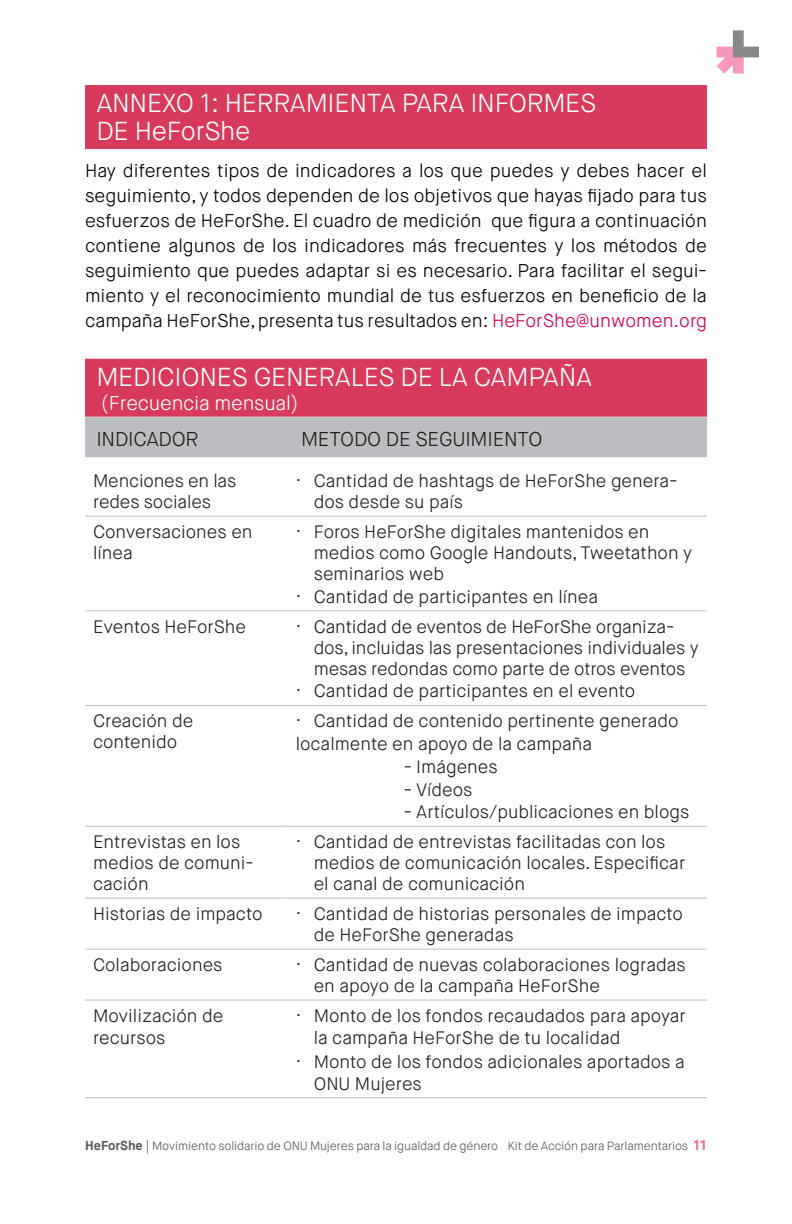
<style>
.page{position:relative;width:792px;height:1224px;background:#fff}
.page>*{position:absolute;margin:0;border:0;box-sizing:border-box;transform-origin:0 0}
.Heading_1{font:300 26px/28px "Maison Neue";letter-spacing:-.01em;color:#fff}
.Heading_1-2{font:300 20px "Maison Neue";letter-spacing:-.01em;color:#231f20}
.Heading_1-3{font:300 20px "Maison Neue";letter-spacing:-.01em;color:#fff}
.t1{font:300 18.4px/25px "Maison Neue";color:#000;text-align:justify}
.List_Paragraph{font:300 18px/21px "Maison Neue";color:#231f20}
.t2{font:300 12px "Maison Neue";letter-spacing:-.01em;color:#57585a}
.s1{color:#cd0048}
.s2{font-weight:700;font-size:13px}
.s3{font-size:13px}
.s4{font-weight:700;font-size:14px;color:#f6618f}
</style>
<div class="page">
<svg style="left:716px;top:46px;width:1px;height:12px"></svg>
<svg style="left:717px;top:30px;width:42px;height:44px"></svg>
<div style="left:85px;top:85px;width:622px;height:64px;background:#d73a5a"></div>
<div style="left:85px;top:359px;width:622px;height:58px;background:#d73a5a"></div>
<div style="left:85px;top:417px;width:622px;height:40px;background:#bcbdc0"></div>
<hr style="left:85px;top:516px;width:203px;height:1px;background:#bfbfbf">
<hr style="left:288px;top:516px;width:419px;height:1px;background:#bfbfbf">
<hr style="left:85px;top:610px;width:203px;height:1px;background:#bfbfbf">
<hr style="left:288px;top:610px;width:419px;height:1px;background:#bfbfbf">
<hr style="left:85px;top:705px;width:203px;height:1px;background:#bfbfbf">
<hr style="left:288px;top:705px;width:419px;height:1px;background:#bfbfbf">
<hr style="left:85px;top:826px;width:203px;height:1px;background:#bfbfbf">
<hr style="left:288px;top:826px;width:419px;height:1px;background:#bfbfbf">
<hr style="left:85px;top:898px;width:203px;height:1px;background:#bfbfbf">
<hr style="left:288px;top:898px;width:419px;height:1px;background:#bfbfbf">
<hr style="left:85px;top:949px;width:203px;height:1px;background:#bfbfbf">
<hr style="left:288px;top:949px;width:419px;height:1px;background:#bfbfbf">
<hr style="left:85px;top:1000px;width:203px;height:1px;background:#bfbfbf">
<hr style="left:288px;top:1000px;width:419px;height:1px;background:#bfbfbf">
<hr style="left:85px;top:1097px;width:203px;height:1px;background:#bfbfbf">
<hr style="left:288px;top:1097px;width:419px;height:1px;background:#bfbfbf">
<p class="Heading_1" style="left:96px;top:89px;width:502px">ANNEXO 1: HERRAMIENTA PARA INFORMES<br>DE HeForShe</p>
<p class="t1" style="left:85px;top:158px;width:623px">Hay diferentes tipos de indicadores a los que puedes y debes hacer el seguimiento, y todos dependen de los objetivos que hayas fijado para tus esfuerzos de HeForShe. El cuadro de medición que figura a continuación contiene algunos de los indicadores más frecuentes y los métodos de seguimiento que puedes adaptar si es necesario. Para facilitar el segui&shy;miento y el reconocimiento mundial de tus esfuerzos en beneficio de la campaña HeForShe, presenta tus resultados en: <span class="s1">HeForShe@unwomen.org</span></p>
<p class="Heading_1" style="left:96px;top:363px;width:497px">MEDICIONES GENERALES DE LA CAMPAÑA</p>
<p class="Heading_1-3" style="left:101px;top:390px;width:199px">(Frecuencia mensual)</p>
<p class="Heading_1-2" style="left:96px;top:426px;width:104px">INDICADOR</p>
<p class="Heading_1-2" style="left:301px;top:426px;width:243px">METODO DE SEGUIMIENTO</p>
<p class="List_Paragraph" style="left:93px;top:471px;width:145px">Menciones en las redes sociales</p>
<p class="List_Paragraph" style="left:314px;top:471px;width:365px;text-indent:-18px">· Cantidad de hashtags de HeForShe genera&shy;dos desde su país</p>
<p class="List_Paragraph" style="left:93px;top:522px;width:161px">Conversaciones en línea</p>
<p class="List_Paragraph" style="left:314px;top:522px;width:380px;text-indent:-18px">· Foros HeForShe digitales mantenidos en medios como Google Handouts, Tweetathon y seminarios web</p>
<p class="List_Paragraph" style="left:296px;top:586px;width:304px">· Cantidad de participantes en línea</p>
<p class="List_Paragraph" style="left:93px;top:616px;width:155px">Eventos HeForShe</p>
<p class="List_Paragraph" style="left:314px;top:616px;width:386px;text-indent:-18px">· Cantidad de eventos de HeForShe organiza&shy;dos, incluidas las presentaciones individuales y mesas redondas como parte de otros eventos</p>
<p class="List_Paragraph" style="left:296px;top:681px;width:341px">· Cantidad de participantes en el evento</p>
<p class="List_Paragraph" style="left:93px;top:711px;width:102px">Creación de contenido</p>
<p class="List_Paragraph" style="left:296px;top:711px;width:384px">· Cantidad de contenido pertinente generado</p>
<p class="List_Paragraph" style="left:296px;top:734px;width:298px">localmente en apoyo de la campaña</p>
<p class="List_Paragraph" style="left:404px;top:756px;width:96px">- Imágenes</p>
<p class="List_Paragraph" style="left:404px;top:779px;width:70px">- Vídeos</p>
<p class="List_Paragraph" style="left:404px;top:802px;width:287px">- Artículos/publicaciones en blogs</p>
<p class="List_Paragraph" style="left:93px;top:832px;width:162px">Entrevistas en los medios de comuni&shy;cación</p>
<p class="List_Paragraph" style="left:314px;top:832px;width:373px;text-indent:-18px">· Cantidad de entrevistas facilitadas con los medios de comunicación locales. Especificar el canal de comunicación</p>
<p class="List_Paragraph" style="left:93px;top:904px;width:171px">Historias de impacto</p>
<p class="List_Paragraph" style="left:314px;top:904px;width:371px;text-indent:-18px">· Cantidad de historias personales de impacto de HeForShe generadas</p>
<p class="List_Paragraph" style="left:93px;top:955px;width:131px">Colaboraciones</p>
<p class="List_Paragraph" style="left:314px;top:955px;width:374px;text-indent:-18px">· Cantidad de nuevas colaboraciones logradas en apoyo de la campaña HeForShe</p>
<p class="List_Paragraph" style="left:93px;top:1005px;width:132px;line-height:22px">Movilización de recursos</p>
<p class="List_Paragraph" style="left:314px;top:1005px;width:374px;line-height:22px;text-indent:-18px">· Monto de los fondos recaudados para apoyar la campaña HeForShe de tu localidad</p>
<p class="List_Paragraph" style="left:314px;top:1051px;width:373px;line-height:22px;text-indent:-18px">· Monto de los fondos adicionales aportados a<br>ONU Mujeres</p>
<p class="t2" style="left:85px;top:1138px;width:623px"><span class="s2">HeForShe</span> <span class="s3">|</span> Movimiento solidario de ONU Mujeres para la igualdad de género Kit de Acción para Parlamentarios <span class="s4">11</span></p>
</div>
